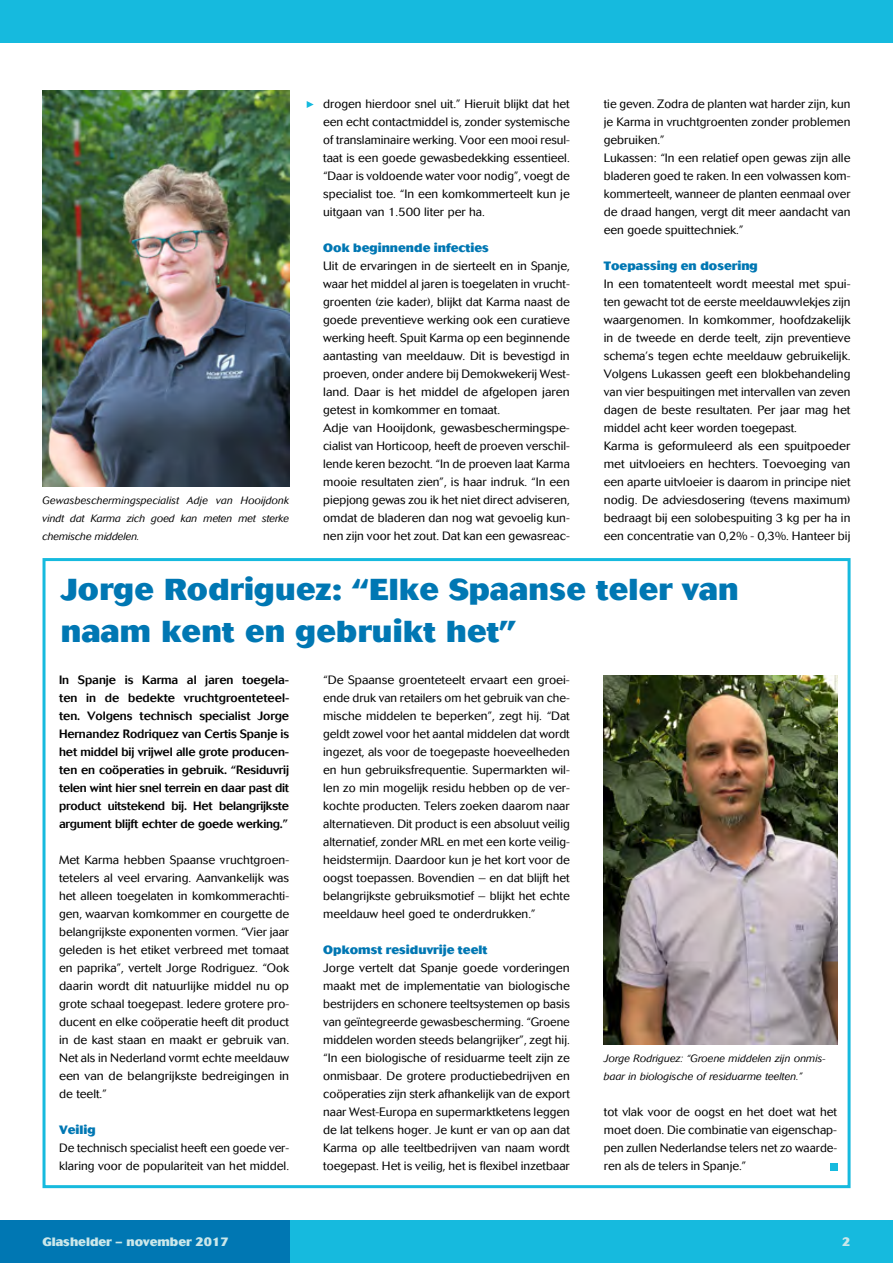
<style>
.page{position:relative;width:893px;height:1263px;background:#fff}
.page>*{position:absolute;margin:0;border:0;box-sizing:border-box;transform-origin:0 0}
.t1{font:800 30px/42px "Cosmos";letter-spacing:.01em;color:#0077b3}
.t2{font:300 12px/18px "Cosmos";color:#000;text-align:justify}
.t3{font:500 12px/18px "Cosmos";letter-spacing:-.02em;color:#000;text-align:justify}
.t4{font:800 12px "Cosmos";color:#0077b3}
.t5{font:800 12px "Cosmos";color:#cae7ea}
.t6{font:italic 300 10.5px/18px "Cosmos";color:#000;text-align:justify}
</style>
<div class="page">
<div style="left:0;top:0;width:893px;height:43px;background:#16bade"></div>
<div style="left:0;top:1220px;width:893px;height:43px;background:#16bade"></div>
<div style="left:0;top:1220px;width:289px;height:43px;background:#0077b3"></div>
<img style="left:43px;top:90px;width:246px;height:396px">
<svg style="left:307px;top:101px;width:7px;height:7px"></svg>
<img style="left:604px;top:675px;width:233px;height:369px">
<div style="left:43px;top:558px;width:807px;height:630px;border:3px solid #16bade"></div>
<div style="left:830px;top:1163px;width:7px;height:7px;background:#16bade"></div>
<p class="t6" style="left:43px;top:492px;width:248px">Gewasbeschermingspecialist Adje van Hooijdonk vindt dat Karma zich goed kan meten met sterke chemische middelen.</p>
<p class="t2" style="left:323px;top:95px;width:248px">drogen hierdoor snel uit.” Hieruit blijkt dat het een echt contactmiddel is, zonder systemische of translaminaire werking. Voor een mooi resul&shy;taat is een goede gewasbedekking essentieel. “Daar is voldoende water voor nodig”, voegt de specialist toe. “In een komkommerteelt kun je uitgaan van 1.500 liter per ha.</p>
<p class="t4" style="left:323px;top:241px;width:167px">Ook beginnende infecties</p>
<p class="t2" style="left:323px;top:257px;width:248px;text-align:left">Uit de ervaringen in de sierteelt en in Spanje, waar het middel al jaren is toegelaten in vrucht&shy;groenten (zie kader), blijkt dat Karma naast de goede preventieve werking ook een curatieve werking heeft. Spuit Karma op een beginnende aantasting van meeldauw. Dit is bevestigd in proeven, onder andere bij Demokwekerij West&shy;land. Daar is het middel de afgelopen jaren getest in komkommer en tomaat.<br>Adje van Hooijdonk, gewasbeschermingspe&shy;cialist van Horticoop, heeft de proeven verschil&shy;lende keren bezocht. “In de proeven laat Karma mooie resultaten zien”, is haar indruk. “In een piepjong gewas zou ik het niet direct adviseren, omdat de bladeren dan nog wat gevoelig kun&shy;nen zijn voor het zout. Dat kan een gewasreac-</p>
<p class="t2" style="left:604px;top:95px;width:248px;text-align:left">tie geven. Zodra de planten wat harder zijn, kun je Karma in vruchtgroenten zonder problemen gebruiken.”<br>Lukassen: “In een relatief open gewas zijn alle bladeren goed te raken. In een volwassen kom&shy;kommerteelt, wanneer de planten eenmaal over de draad hangen, vergt dit meer aandacht van een goede spuittechniek.”</p>
<p class="t4" style="left:604px;top:259px;width:155px">Toepassing en dosering</p>
<p class="t2" style="left:604px;top:275px;width:248px;text-align:left">In een tomatenteelt wordt meestal met spui&shy;ten gewacht tot de eerste meeldauwvlekjes zijn waargenomen. In komkommer, hoofdzakelijk in de tweede en derde teelt, zijn preventieve schema’s tegen echte meeldauw gebruikelijk.<br>Volgens Lukassen geeft een blokbehandeling van vier bespuitingen met intervallen van zeven dagen de beste resultaten. Per jaar mag het middel acht keer worden toegepast.<br>Karma is geformuleerd als een spuitpoeder met uitvloeiers en hechters. Toevoeging van een aparte uitvloeier is daarom in principe niet nodig. De adviesdosering (tevens maximum) bedraagt bij een solobespuiting 3 kg per ha in een concentratie van 0,2% - 0,3%. Hanteer bij</p>
<h1 class="t1" style="left:61px;top:568px;width:679px">Jorge Rodriguez: “Elke Spaanse teler van naam kent en gebruikt het”</h1>
<p class="t3" style="left:59px;top:671px;width:232px">In Spanje is Karma al jaren toegela&shy;ten in de bedekte vruchtgroenteteel&shy;ten. Volgens technisch specialist Jorge Hernandez Rodriquez van Certis Spanje is het middel bij vrijwel alle grote producen&shy;ten en coöperaties in gebruik. “Residuvrij telen wint hier snel terrein en daar past dit product uitstekend bij. Het belangrijkste argument blijft echter de goede werking.”</p>
<p class="t2" style="left:59px;top:851px;width:232px">Met Karma hebben Spaanse vruchtgroen&shy;tetelers al veel ervaring. Aanvankelijk was het alleen toegelaten in komkommerachti&shy;gen, waarvan komkommer en courgette de belangrijkste exponenten vormen. “Vier jaar geleden is het etiket verbreed met tomaat en paprika”, vertelt Jorge Rodriguez. “Ook daarin wordt dit natuurlijke middel nu op grote schaal toegepast. Iedere grotere pro&shy;ducent en elke coöperatie heeft dit product in de kast staan en maakt er gebruik van.<br>Net als in Nederland vormt echte meeldauw een van de belangrijkste bedreigingen in de teelt.”</p>
<p class="t4" style="left:59px;top:1123px;width:38px">Veilig</p>
<p class="t2" style="left:59px;top:1139px;width:232px">De technisch specialist heeft een goede ver&shy;klaring voor de populariteit van het middel.</p>
<p class="t2" style="left:323px;top:671px;width:248px">“De Spaanse groenteteelt ervaart een groei&shy;ende druk van retailers om het gebruik van che&shy;mische middelen te beperken”, zegt hij. “Dat geldt zowel voor het aantal middelen dat wordt ingezet, als voor de toegepaste hoeveelheden en hun gebruiksfrequentie. Supermarkten wil&shy;len zo min mogelijk residu hebben op de ver&shy;kochte producten. Telers zoeken daarom naar alternatieven. Dit product is een absoluut veilig alternatief, zonder MRL en met een korte veilig&shy;heidstermijn. Daardoor kun je het kort voor de oogst toepassen. Bovendien – en dat blijft het belangrijkste gebruiksmotief – blijkt het echte meeldauw heel goed te onderdrukken.”</p>
<p class="t4" style="left:323px;top:943px;width:166px">Opkomst residuvrije teelt</p>
<p class="t2" style="left:323px;top:959px;width:248px">Jorge vertelt dat Spanje goede vorderingen maakt met de implementatie van biologische bestrijders en schonere teeltsystemen op basis van geïntegreerde gewasbescherming. “Groene middelen worden steeds belangrijker”, zegt hij. “In een biologische of residuarme teelt zijn ze onmisbaar. De grotere productiebedrijven en coöperaties zijn sterk afhankelijk van de export naar West-Europa en supermarktketens leggen de lat telkens hoger. Je kunt er van op aan dat Karma op alle teeltbedrijven van naam wordt toegepast. Het is veilig, het is flexibel inzetbaar</p>
<p class="t6" style="left:604px;top:1050px;width:223px">Jorge Rodriguez: “Groene middelen zijn onmis&shy;baar in biologische of residuarme teelten.”</p>
<p class="t2" style="left:604px;top:1103px;width:235px">tot vlak voor de oogst en het doet wat het moet doen. Die combinatie van eigenschap&shy;pen zullen Nederlandse telers net zo waarde&shy;ren als de telers in Spanje.”</p>
<p class="t5" style="left:43px;top:1235px;width:188px">Glashelder – november 2017</p>
<p class="t5" style="left:842px;top:1235px;width:10px">2</p>
</div>
